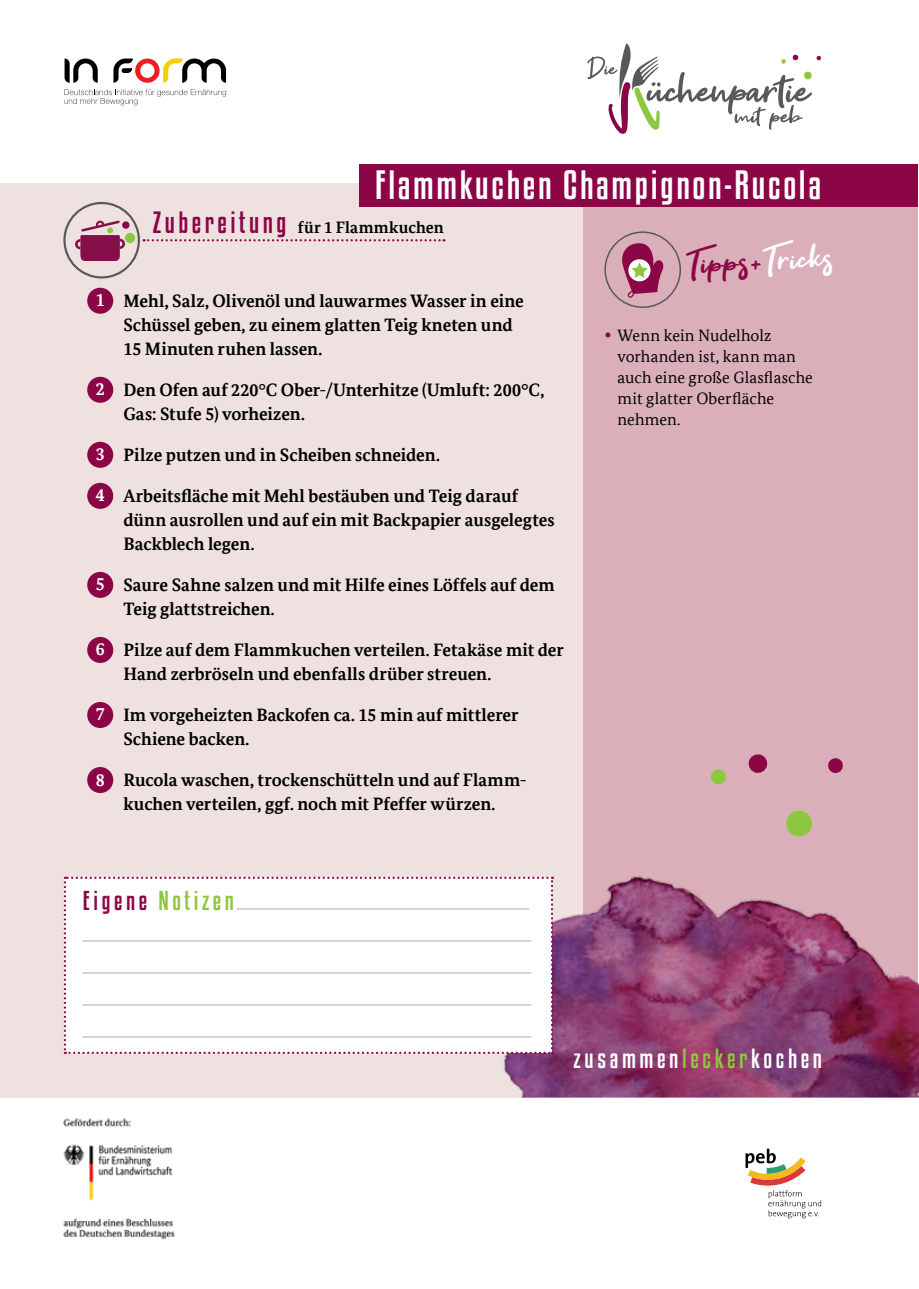
<style>
.page{position:relative;width:919px;height:1289px;background:#fff}
.page>*{position:absolute;margin:0;border:0;box-sizing:border-box;transform-origin:0 0}
.t1{font:46.5px "Get Show";color:#8c0647}
.t2{font:36px "Kenyan Coffee Rg";letter-spacing:.075em;color:#fff}
.t3{font:24.3px "Kenyan Coffee Rg";letter-spacing:.15em;color:#fff}
.t4{font:24px "Kenyan Coffee Rg";letter-spacing:.15em;color:#8dc63f}
.t5{font:19.5px "Minion Pro";color:#a7a9ac}
.t6{font:700 18px/24px "Bundes Serif Office";color:#000}
.t7{font:700 18px "Bundes Serif Office";color:#fff}
.t8{font:16.5px/21px "Bundes Serif Office";color:#000}
.t9{font:700 16.5px "Bundes Serif Office";letter-spacing:.02em;color:#000}
.s1{font-family:"Kenyan Coffee Rg";font-weight:400;font-size:27px;color:#8c0647}
.s2{color:#fff}
.s3{font-style:italic;font-size:24px;color:#8c0647}
.s4{color:#8c0647}
.s5{color:#8dc63f}
</style>
<div class="page">
<div style="left:0;top:183px;width:906px;height:914px;background:#efe1e0"></div>
<div style="left:583px;top:183px;width:334px;height:910px;background:#daafb9"></div>
<img style="left:492px;top:816px;width:426px;height:281px">
<svg style="left:748px;top:754px;width:20px;height:19px"></svg>
<svg style="left:785px;top:810px;width:28px;height:27px"></svg>
<svg style="left:711px;top:769px;width:15px;height:16px"></svg>
<svg style="left:828px;top:758px;width:14px;height:15px"></svg>
<svg style="left:635px;top:816px;width:119px;height:44px"></svg>
<div style="left:604px;top:231px;width:77px;height:77px;border:2px solid #58595b;border-radius:50%"></div>
<svg style="left:622px;top:243px;width:44px;height:55px"></svg>
<div style="left:87px;top:288px;width:26px;height:26px;background:#8c0647;border-radius:50%"></div>
<div style="left:87px;top:377px;width:26px;height:26px;background:#8c0647;border-radius:50%"></div>
<div style="left:87px;top:442px;width:26px;height:26px;background:#8c0647;border-radius:50%"></div>
<div style="left:87px;top:483px;width:26px;height:26px;background:#8c0647;border-radius:50%"></div>
<div style="left:87px;top:572px;width:26px;height:26px;background:#8c0647;border-radius:50%"></div>
<div style="left:87px;top:637px;width:26px;height:26px;background:#8c0647;border-radius:50%"></div>
<div style="left:87px;top:702px;width:26px;height:26px;background:#8c0647;border-radius:50%"></div>
<div style="left:87px;top:767px;width:26px;height:26px;background:#8c0647;border-radius:50%"></div>
<div style="left:359px;top:164px;width:558px;height:43px;background:#8c0647"></div>
<svg style="left:113px;top:59px;width:113px;height:24px"></svg>
<svg style="left:65px;top:59px;width:33px;height:24px"></svg>
<svg style="left:64px;top:89px;width:162px;height:16px"></svg>
<svg style="left:587px;top:44px;width:234px;height:90px"></svg>
<svg style="left:745px;top:1148px;width:76px;height:70px"></svg>
<div style="left:63px;top:202px;width:77px;height:76px;border:2px solid #58595b;border-radius:50%"></div>
<svg style="left:75px;top:220px;width:61px;height:41px"></svg>
<svg style="left:144px;top:239px;width:300px;height:2px"></svg>
<div style="left:64px;top:876px;width:489px;height:177px;background:#fff"></div>
<img style="left:63px;top:1118px;width:112px;height:122px">
<p class="t2" style="left:375px;top:160px;width:447px">Flammkuchen Champignon-Rucola</p>
<p class="t9" style="left:153px;top:217px;width:292px"><span class="s1">Zubereitung</span> für 1 Flammkuchen</p>
<p class="t7" style="left:96px;top:289px;width:10px">1</p>
<p class="t6" style="left:123px;top:288px;width:402px">Mehl, Salz, Olivenöl und lauwarmes Wasser in eine<br>Schüssel geben, zu einem glatten Teig kneten und<br>15 Minuten ruhen lassen.</p>
<p class="t7" style="left:96px;top:378px;width:10px">2</p>
<p class="t6" style="left:123px;top:377px;width:422px">Den Ofen auf 220°C Ober-/Unterhitze (Umluft: 200°C,<br>Gas: Stufe 5) vorheizen.</p>
<p class="t7" style="left:96px;top:443px;width:10px">3</p>
<p class="t6" style="left:123px;top:442px;width:318px">Pilze putzen und in Scheiben schneiden.</p>
<p class="t7" style="left:96px;top:484px;width:10px">4</p>
<p class="t6" style="left:123px;top:483px;width:433px">Arbeitsfläche mit Mehl bestäuben und Teig darauf dünn ausrollen und auf ein mit Backpapier ausgelegtes<br>Backblech legen.</p>
<p class="t7" style="left:96px;top:573px;width:10px">5</p>
<p class="t6" style="left:123px;top:572px;width:432px">Saure Sahne salzen und mit Hilfe eines Löffels auf dem<br>Teig glattstreichen.</p>
<p class="t7" style="left:96px;top:638px;width:10px">6</p>
<p class="t6" style="left:123px;top:637px;width:442px">Pilze auf dem Flammkuchen verteilen. Fetakäse mit der<br>Hand zerbröseln und ebenfalls drüber streuen.</p>
<p class="t7" style="left:96px;top:703px;width:10px">7</p>
<p class="t6" style="left:123px;top:702px;width:396px">Im vorgeheizten Backofen ca. 15 min auf mittlerer<br>Schiene backen.</p>
<p class="t7" style="left:96px;top:768px;width:10px">8</p>
<p class="t6" style="left:123px;top:767px;width:404px">Rucola waschen, trockenschütteln und auf Flamm&shy;kuchen verteilen, ggf. noch mit Pfeffer würzen.</p>
<p class="t1" style="left:685px;top:238px;width:148px;rotate:-3deg">Tipps+<span class="s2">Tricks</span></p>
<p class="t8" style="left:617px;top:325px;width:197px;text-indent:-13px"><span class="s3">•</span> Wenn kein Nudelholz vorhanden ist, kann man auch eine große Glasflasche mit glatter Oberfläche nehmen.</p>
<p class="t4" style="left:83px;top:884px;width:152px"><span class="s4">Eigene</span> Notizen</p>
<p class="t5" style="left:237px;top:888px;width:294px">______________________________</p>
<p class="t5" style="left:83px;top:919px;width:450px">______________________________________________</p>
<p class="t5" style="left:83px;top:951px;width:450px">______________________________________________</p>
<p class="t5" style="left:83px;top:983px;width:450px">______________________________________________</p>
<p class="t5" style="left:83px;top:1015px;width:450px">______________________________________________</p>
<p class="t3" style="left:573px;top:1042px;width:250px">zusammen<span class="s5">lecker</span>kochen</p>
</div>
